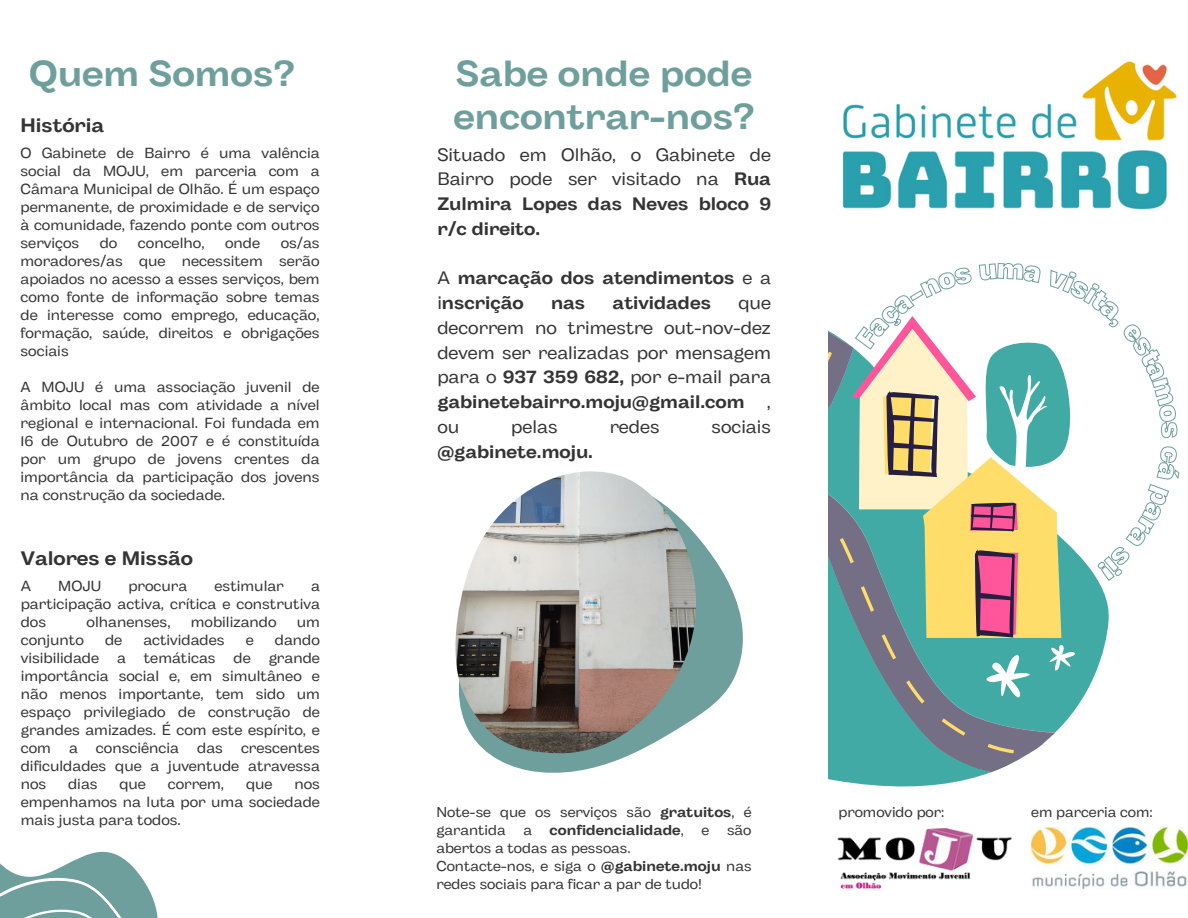
<style>
.page{position:relative;width:1188px;height:918px;background:#fff}
.page>*{position:absolute;margin:0;border:0;box-sizing:border-box;transform-origin:0 0}
.t1{font:700 36px/42.8px "Body Grotesque Fit";color:#6e9f9c}
.t2{font:700 19.5px "Body Grotesque Fit";color:#343434}
.t3{font:18px/24.8px "Body Grotesque Fit";color:#343434;text-align:justify}
.t4{font:700 18px/24.8px "Body Grotesque Fit";color:#343434}
.t5{font:14.7px/18px "Body Grotesque Fit";color:#343434;text-align:justify}
.t6{font:14.25px/18px "Body Grotesque Fit";color:#343434;text-align:justify}
.s1{font-weight:700}
.s2{font-weight:400}
</style>
<div class="page">
<svg style="left:455px;top:541px;width:288px;height:232px"></svg>
<img style="left:456px;top:471px;width:245px;height:283px">
<svg style="left:0;top:851px;width:158px;height:67px"></svg>
<img style="left:842px;top:61px;width:335px;height:149px">
<svg style="left:828px;top:638px;width:279px;height:149px"></svg>
<svg style="left:828px;top:638px;width:227px;height:134px;background:#64a9aa"></svg>
<svg style="left:828px;top:638px;width:186px;height:115px;background:#559799"></svg>
<svg style="left:983px;top:653px;width:52px;height:49px"></svg>
<svg style="left:1049px;top:644px;width:29px;height:27px"></svg>
<img style="left:837px;top:828px;width:175px;height:61px">
<img style="left:1031px;top:826px;width:157px;height:63px">
<svg style="left:828px;top:263px;width:352px;height:375px"></svg>
<p class="t1" style="left:29px;top:55px;width:267px">Quem Somos?</p>
<p class="t2" style="left:21px;top:113px;width:85px">História</p>
<p class="t5" style="left:21px;top:145px;width:301px">O Gabinete de Bairro é uma valência social da MOJU, em parceria com a Câmara Municipal de Olhão. É um espaço permanente, de proximidade e de serviço à comunidade, fazendo ponte com outros serviços</p>
<p class="t5" style="left:21px;top:235px;width:301px;text-indent:260px">os/as moradores/as que necessitem serão apoiados no acesso a esses serviços, bem como fonte de informação sobre temas de interesse como emprego, educação, formação, saúde, direitos e obrigações sociais</p>
<p class="t5" style="left:21px;top:379px;width:301px">A MOJU é uma associação juvenil de âmbito local mas com atividade a nível regional e internacional. Foi fundada em 16 de Outubro de 2007 e é constituída por um grupo de jovens crentes da importância da participação dos jovens na construção da sociedade.</p>
<p class="t5" style="left:100px;top:235px;width:19px">do</p>
<p class="t5" style="left:138px;top:235px;width:68px">concelho,</p>
<p class="t5" style="left:225px;top:235px;width:37px">onde</p>
<p class="t2" style="left:21px;top:547px;width:174px">Valores e Missão</p>
<p class="t5" style="left:21px;top:578px;width:12px">A</p>
<p class="t5" style="left:58px;top:578px;width:44px">MOJU</p>
<p class="t5" style="left:128px;top:578px;width:60px">procura</p>
<p class="t5" style="left:215px;top:578px;width:71px">estimular</p>
<p class="t5" style="left:21px;top:578px;width:301px;text-indent:290px">a participação activa, crítica e construtiva dos</p>
<p class="t5" style="left:87px;top:614px;width:86px">olhanenses,</p>
<p class="t5" style="left:191px;top:614px;width:87px">mobilizando</p>
<p class="t5" style="left:297px;top:614px;width:25px">um</p>
<p class="t5" style="left:21px;top:632px;width:301px;text-indent:254px">dando visibilidade a temáticas de grande importância social e, em simultâneo e não menos importante, tem sido um espaço privilegiado de construção de grandes amizades. É com este espírito, e com a consciência das crescentes dificuldades que a juventude atravessa nos</p>
<p class="t5" style="left:21px;top:632px;width:65px">conjunto</p>
<p class="t5" style="left:105px;top:632px;width:19px">de</p>
<p class="t5" style="left:143px;top:632px;width:83px">actividades</p>
<p class="t5" style="left:246px;top:632px;width:10px">e</p>
<p class="t5" style="left:68px;top:776px;width:31px">dias</p>
<p class="t5" style="left:119px;top:776px;width:28px">que</p>
<p class="t5" style="left:168px;top:776px;width:58px">correm,</p>
<p class="t5" style="left:246px;top:776px;width:28px">que</p>
<p class="t5" style="left:21px;top:776px;width:301px;text-indent:274px">nos empenhamos na luta por uma sociedade mais justa para todos.</p>
<p class="t1" style="left:454px;top:55px;width:303px">Sabe onde pode encontrar-nos?</p>
<p class="t3" style="left:437px;top:144px;width:335px">Situado em Olhão, o Gabinete de Bairro pode ser visitado na <span class="s1">Rua Zulmira Lopes das Neves bloco 9 r/c direito.</span></p>
<p class="t4" style="left:437px;top:267px;width:335px"><span class="s2">A</span> marcação dos atendimentos <span class="s2">e a i</span>nscrição</p>
<p class="t4" style="left:551px;top:292px;width:36px">nas</p>
<p class="t4" style="left:613px;top:292px;width:100px">atividades</p>
<p class="t3" style="left:437px;top:292px;width:335px;text-indent:301px">que decorrem no trimestre out-nov-dez devem ser realizadas por mensagem para o <span class="s1">937 359 682,</span> por e-mail para <span class="s1">gabinetebairro.moju@gmail.com</span> , ou</p>
<p class="t3" style="left:511px;top:416px;width:48px">pelas</p>
<p class="t3" style="left:610px;top:416px;width:51px">redes</p>
<p class="t3" style="left:712px;top:416px;width:61px">sociais</p>
<p class="t4" style="left:437px;top:441px;width:157px">@gabinete.moju.</p>
<p class="t6" style="left:436px;top:804px;width:317px">Note-se que os serviços são <span class="s1">gratuitos</span>, é garantida a <span class="s1">confidencialidade</span>, e são abertos a todas as pessoas.</p>
<p class="t6" style="left:436px;top:858px;width:317px">Contacte-nos, e siga o <span class="s1">@gabinete.moju</span> nas redes sociais para ficar a par de tudo!</p>
<p class="t6" style="left:838px;top:804px;width:107px">promovido por:</p>
<p class="t6" style="left:1031px;top:804px;width:123px">em parceria com:</p>
</div>
